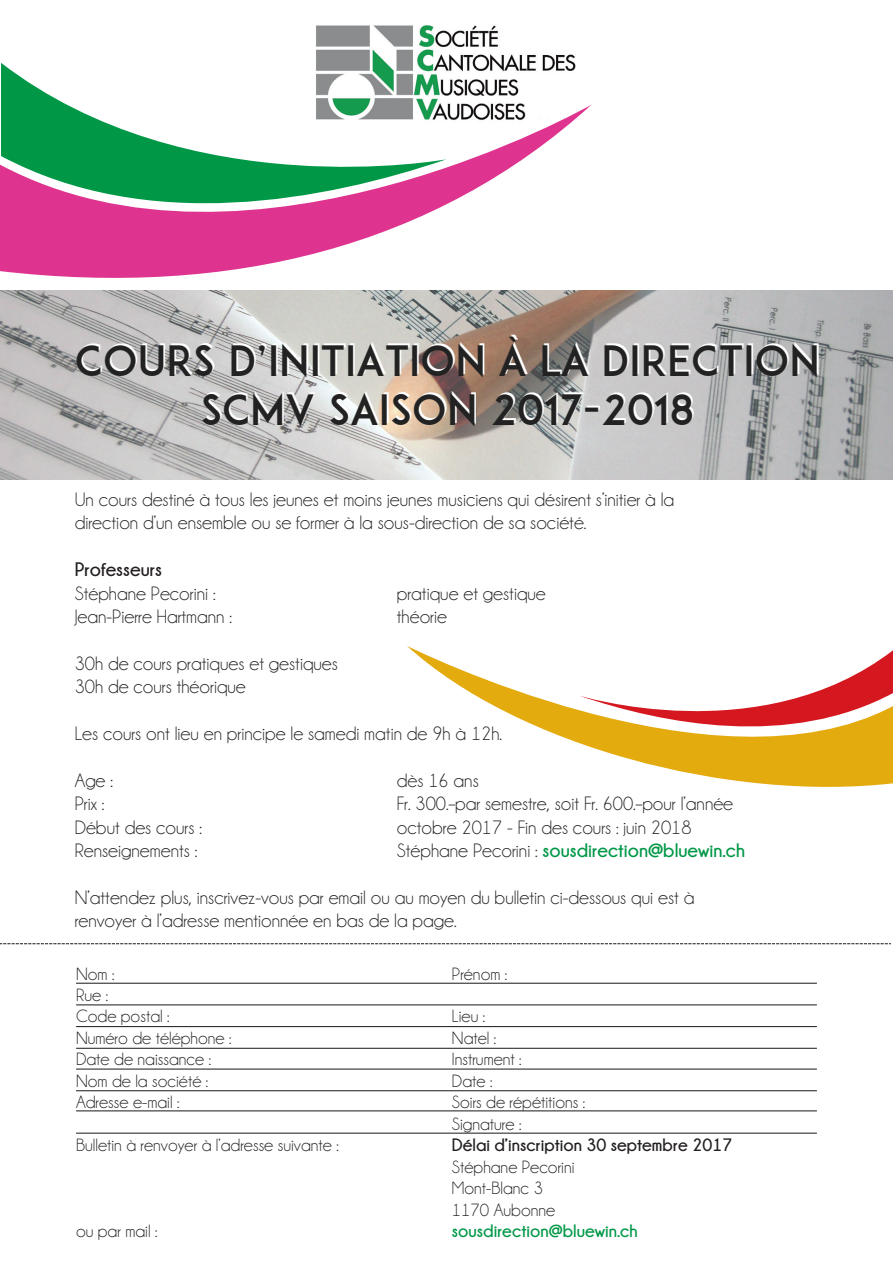
<style>
.page{position:relative;width:893px;height:1263px;background:#fff}
.page>*{position:absolute;margin:0;border:0;box-sizing:border-box;transform-origin:0 0}
.t1{font:41.4px/49.7px "ADAM.CGPRO";color:#222;text-align:center}
.t2{font:19.5px/23.4px "Champagne&Limousines";color:#231f20}
.t3{font:700 19.5px "Champagne&Limousines";color:#009847}
.t4{font:700 19.5px "Champagne&Limousines";color:#231f20}
.t5{font:17.85px/21.5px "Champagne&Limousines";color:#231f20}
.t6{font:700 17.85px "Champagne&Limousines";color:#231f20}
.t7{font:700 17.85px "Champagne&Limousines";color:#009847}
.s1{font-weight:400;color:#231f20}
</style>
<div class="page">
<hr style="left:76px;top:983px;width:741px;height:1px;background:#231f20">
<hr style="left:76px;top:1004px;width:741px;height:1px;background:#231f20">
<hr style="left:76px;top:1026px;width:741px;height:1px;background:#231f20">
<hr style="left:76px;top:1048px;width:741px;height:1px;background:#231f20">
<hr style="left:76px;top:1068px;width:741px;height:1px;background:#231f20">
<hr style="left:76px;top:1090px;width:741px;height:1px;background:#231f20">
<hr style="left:76px;top:1110px;width:741px;height:1px;background:#231f20">
<hr style="left:76px;top:1132px;width:741px;height:2px;background:#231f20">
<svg style="left:0;top:943px;width:891px;height:1px"></svg>
<img style="left:316px;top:25px;width:260px;height:80px">
<svg style="left:407px;top:646px;width:486px;height:141px"></svg>
<svg style="left:578px;top:650px;width:315px;height:102px"></svg>
<img style="left:0;top:291px;width:893px;height:189px">
<svg style="left:0;top:105px;width:592px;height:194px"></svg>
<svg style="left:1px;top:63px;width:445px;height:171px"></svg>
<h1 class="t1" style="left:75px;top:335px;width:747px">COURS D’INITIATION À LA DIRECTION<br>SCMV SAISON 2017-2018</h1>
<p class="t2" style="left:75px;top:488px;width:601px">Un cours destiné à tous les jeunes et moins jeunes musiciens qui désirent s’initier à la direction d’un ensemble ou se former à la sous-direction de sa société.</p>
<p class="t4" style="left:75px;top:559px;width:89px">Professeurs</p>
<p class="t2" style="left:75px;top:582px;width:142px">Stéphane Pecorini :</p>
<p class="t2" style="left:397px;top:582px;width:151px">pratique et gestique</p>
<p class="t2" style="left:75px;top:605px;width:159px">Jean-Pierre Hartmann :</p>
<p class="t2" style="left:397px;top:605px;width:52px">théorie</p>
<p class="t2" style="left:75px;top:652px;width:265px">30h de cours pratiques et gestiques<br>30h de cours théorique</p>
<p class="t2" style="left:75px;top:722px;width:429px">Les cours ont lieu en principe le samedi matin de 9h à 12h.</p>
<p class="t2" style="left:75px;top:769px;width:40px">Age :</p>
<p class="t2" style="left:397px;top:769px;width:83px">dès 16 ans</p>
<p class="t2" style="left:75px;top:792px;width:31px">Prix :</p>
<p class="t2" style="left:397px;top:792px;width:338px">Fr. 300.–par semestre, soit Fr. 600.–pour l’année</p>
<p class="t2" style="left:75px;top:816px;width:129px">Début des cours :</p>
<p class="t2" style="left:397px;top:816px;width:296px">octobre 2017 - Fin des cours : juin 2018</p>
<p class="t2" style="left:75px;top:839px;width:124px">Renseignements :</p>
<p class="t3" style="left:397px;top:839px;width:350px"><span class="s1">Stéphane Pecorini :</span> sousdirection@bluewin.ch</p>
<p class="t2" style="left:75px;top:886px;width:621px">N’attendez plus, inscrivez-vous par email ou au moyen du bulletin ci-dessous qui est à renvoyer à l’adresse mentionnée en bas de la page.</p>
<p class="t5" style="left:76px;top:963px;width:40px">Nom :</p>
<p class="t5" style="left:452px;top:963px;width:57px">Prénom :</p>
<p class="t5" style="left:76px;top:984px;width:95px">Rue :<br>Code postal :</p>
<p class="t5" style="left:452px;top:1006px;width:35px">Lieu :</p>
<p class="t5" style="left:76px;top:1027px;width:157px">Numéro de téléphone :</p>
<p class="t5" style="left:452px;top:1027px;width:46px">Natel :</p>
<p class="t5" style="left:76px;top:1049px;width:136px">Date de naissance :</p>
<p class="t5" style="left:452px;top:1049px;width:71px">Instrument :</p>
<p class="t5" style="left:76px;top:1070px;width:134px">Nom de la société :</p>
<p class="t5" style="left:452px;top:1070px;width:42px">Date :</p>
<p class="t5" style="left:76px;top:1092px;width:105px">Adresse e-mail :</p>
<p class="t5" style="left:452px;top:1092px;width:135px">Soirs de répétitions :<br>Signature :</p>
<p class="t5" style="left:76px;top:1135px;width:264px">Bulletin à renvoyer à l’adresse suivante :</p>
<p class="t6" style="left:452px;top:1135px;width:282px">Délai d’inscription 30 septembre 2017</p>
<p class="t5" style="left:452px;top:1156px;width:124px">Stéphane Pecorini<br>Mont-Blanc 3<br>1170 Aubonne</p>
<p class="t5" style="left:76px;top:1221px;width:83px">ou par mail :</p>
<p class="t7" style="left:452px;top:1221px;width:187px">sousdirection@bluewin.ch</p>
</div>
